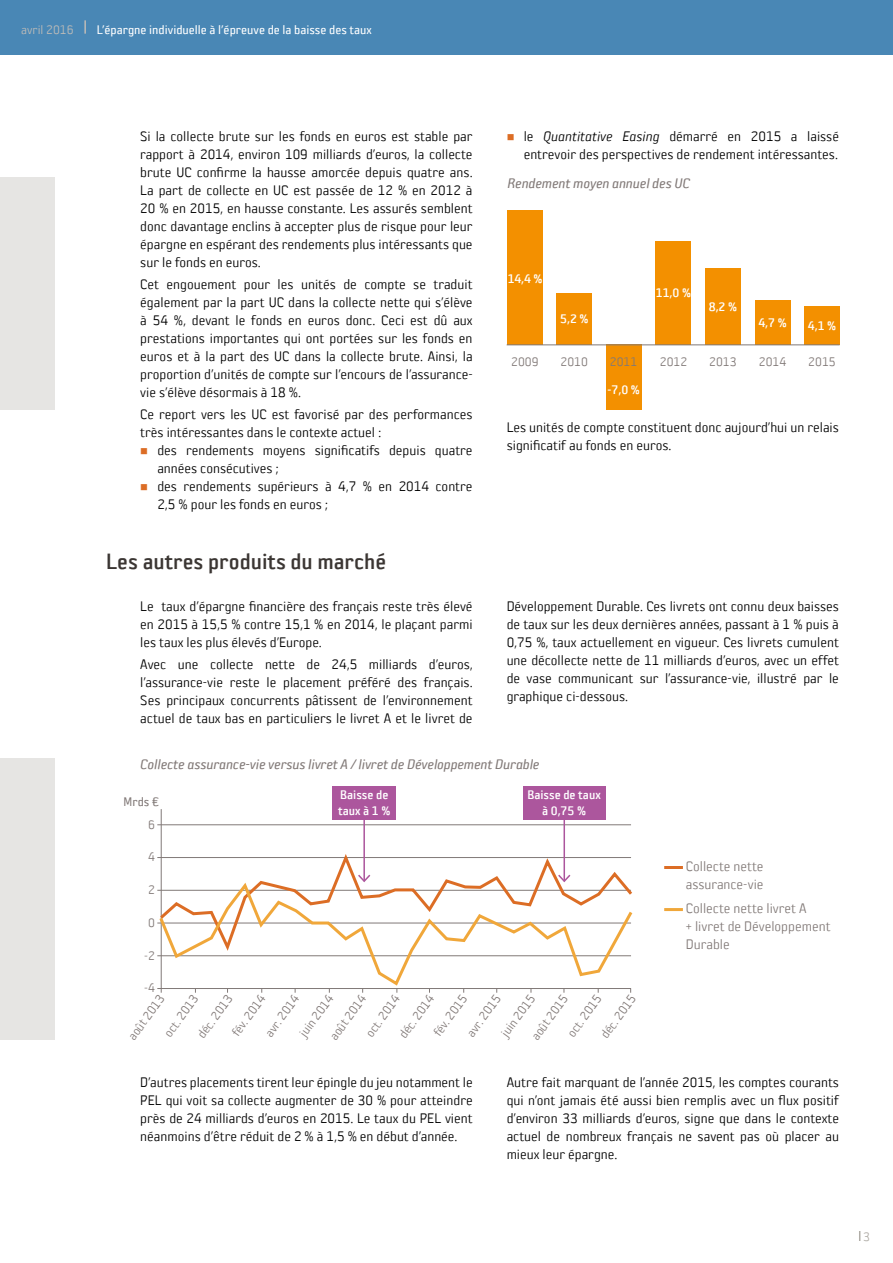
<style>
.page{position:relative;width:893px;height:1263px;background:#fff}
.page>*{position:absolute;margin:0;border:0;box-sizing:border-box;transform-origin:0 0}
.titre_introduction{font:24px "Sophisto C Gauge";color:#3b3633}
.Txt{font:15px/18px "Sophisto A Gauge";color:#000;text-align:justify}
.Titre_schema_argent{font:italic 15px "Sophisto B Gauge";letter-spacing:-.01em;color:#817977}
.Txt-2{font:15px/18px "Sophisto A Gauge";color:#817977}
.Txt-3{font:13.5px "Sophisto A Gauge";color:#817977}
.Txt-4{font:13.5px/16.2px "Sophisto C Gauge";color:#fff}
.t1{font:13.5px "Sophisto B Gauge";color:#fff}
.t2{font:13.5px "Sophisto A Gauge";color:#bfbcb8}
.Txt-5{font:13.5px "Sophisto B Gauge";color:#817977}
.t3{font:13.5px "Sophisto A Gauge";color:#b0ada7}
.s1{font-style:italic}
</style>
<div class="page">
<div style="left:0;top:0;width:893px;height:54px;background:#4987b5"></div>
<svg style="left:84px;top:20px;width:2px;height:14px"></svg>
<div style="left:507px;top:210px;width:35px;height:134px;background:#f39000"></div>
<div style="left:557px;top:293px;width:35px;height:51px;background:#f39000"></div>
<div style="left:606px;top:344px;width:36px;height:66px;background:#f39000"></div>
<div style="left:656px;top:241px;width:35px;height:103px;background:#f39000"></div>
<div style="left:705px;top:268px;width:36px;height:76px;background:#f39000"></div>
<div style="left:755px;top:300px;width:35px;height:44px;background:#f39000"></div>
<div style="left:804px;top:306px;width:36px;height:38px;background:#f39000"></div>
<hr style="left:507px;top:344px;width:333px;height:1px;background:#817977">
<div style="left:0;top:178px;width:54px;height:232px;background:#e6e5e3"></div>
<div style="left:0;top:759px;width:54px;height:281px;background:#e6e5e3"></div>
<hr style="left:157px;top:824px;width:474px;height:1px;background:#817977">
<hr style="left:157px;top:988px;width:474px;height:1px;background:#817977">
<hr style="left:161px;top:809px;width:1px;height:179px;background:#817977">
<svg style="left:157px;top:850px;width:474px;height:30px"></svg>
<svg style="left:157px;top:880px;width:476px;height:108px"></svg>
<hr style="left:664px;top:866px;width:19px;height:3px;background:#dc6d25">
<hr style="left:664px;top:908px;width:19px;height:3px;background:#f0a73a">
<div style="left:332px;top:786px;width:64px;height:33px;background:#ac569d"></div>
<div style="left:523px;top:786px;width:82px;height:33px;background:#ac569d"></div>
<hr style="left:363px;top:819px;width:2px;height:62px;background:#ac569d">
<svg style="left:356px;top:873px;width:16px;height:10px"></svg>
<hr style="left:563px;top:819px;width:2px;height:62px;background:#ac569d">
<svg style="left:557px;top:873px;width:15px;height:10px"></svg>
<p class="t2" style="left:21px;top:22px;width:54px">avril 2016</p>
<p class="t1" style="left:97px;top:22px;width:277px">L’épargne individuelle à l’épreuve de la baisse des taux</p>
<p class="Txt" style="left:140px;top:127px;width:334px">Si la collecte brute sur les fonds en euros est stable par rapport à 2014, environ 109 milliards d’euros, la collecte brute UC confirme la hausse amorcée depuis quatre ans.<br>La part de collecte en UC est passée de 12 % en 2012 à 20 % en 2015, en hausse constante. Les assurés semblent donc davantage enclins à accepter plus de risque pour leur épargne en espérant des rendements plus intéressants que sur le fonds en euros.</p>
<p class="Txt" style="left:140px;top:275px;width:334px">Cet engouement pour les unités de compte se traduit également par la part UC dans la collecte nette qui s’élève à 54 %, devant le fonds en euros donc. Ceci est dû aux prestations importantes qui ont portées sur les fonds en euros et à la part des UC dans la collecte brute. Ainsi, la proportion d’unités de compte sur l’encours de l’assurance&shy;vie s’élève désormais à 18 %.</p>
<p class="Txt" style="left:140px;top:405px;width:334px">Ce report vers les UC est favorisé par des performances très intéressantes dans le contexte actuel :</p>
<p class="Txt" style="left:157px;top:441px;width:317px">des rendements moyens significatifs depuis quatre années consécutives ;</p>
<p class="Txt" style="left:157px;top:477px;width:317px">des rendements supérieurs à 4,7 % en 2014 contre<br>2,5 % pour les fonds en euros ;</p>
<p class="titre_introduction" style="left:106px;top:548px;width:281px">Les autres produits du marché</p>
<p class="Txt" style="left:140px;top:597px;width:334px">Le taux d’épargne financière des français reste très élevé en 2015 à 15,5 % contre 15,1 % en 2014, le plaçant parmi les taux les plus élevés d’Europe.</p>
<p class="Txt" style="left:140px;top:655px;width:334px">Avec une collecte nette de 24,5 milliards d’euros, l’assurance-vie reste le placement préféré des français.<br>Ses principaux concurrents pâtissent de l’environnement actuel de taux bas en particuliers le livret A et le livret de</p>
<p class="Txt" style="left:524px;top:127px;width:317px">le <span class="s1">Quantitative Easing</span> démarré en 2015 a laissé entrevoir des perspectives de rendement intéressantes.</p>
<p class="Titre_schema_argent" style="left:507px;top:174px;width:184px">Rendement moyen annuel des UC</p>
<p class="Txt-4" style="left:508px;top:270px;width:36px">14,4 %</p>
<p class="Txt-4" style="left:560px;top:310px;width:30px">5,2 %</p>
<p class="Txt-4" style="left:656px;top:284px;width:37px">11,0 %</p>
<p class="Txt-4" style="left:709px;top:298px;width:30px">8,2 %</p>
<p class="Txt-4" style="left:758px;top:314px;width:30px">4,7 %</p>
<p class="Txt-4" style="left:808px;top:317px;width:30px">4,1 %</p>
<p class="Txt-3" style="left:511px;top:355px;width:29px">2009</p>
<p class="Txt-3" style="left:561px;top:355px;width:29px">2010</p>
<p class="Txt-3" style="left:610px;top:355px;width:29px">2011</p>
<p class="Txt-3" style="left:660px;top:355px;width:29px">2012</p>
<p class="Txt-3" style="left:709px;top:355px;width:29px">2013</p>
<p class="Txt-3" style="left:759px;top:355px;width:29px">2014</p>
<p class="Txt-3" style="left:808px;top:355px;width:29px">2015</p>
<p class="Txt-4" style="left:607px;top:381px;width:34px">-7,0 %</p>
<p class="Txt" style="left:507px;top:418px;width:334px">Les unités de compte constituent donc aujourd’hui un relais significatif au fonds en euros.</p>
<p class="Txt" style="left:507px;top:597px;width:334px">Développement Durable. Ces livrets ont connu deux baisses de taux sur les deux dernières années, passant à 1 % puis à 0,75 %, taux actuellement en vigueur. Ces livrets cumulent une décollecte nette de 11 milliards d’euros, avec un effet de vase communicant sur l’assurance-vie, illustré par le graphique ci-dessous.</p>
<p class="Titre_schema_argent" style="left:140px;top:755px;width:401px">Collecte assurance-vie versus livret A / livret de Développement Durable</p>
<p class="Txt-5" style="left:124px;top:794px;width:37px">Mrds €</p>
<p class="Txt-4" style="left:338px;top:786px;width:54px">Baisse de taux à 1 %</p>
<p class="Txt-4" style="left:527px;top:786px;width:75px;text-align:center">Baisse de taux à 0,75 %</p>
<p class="Txt-3" style="left:148px;top:818px;width:8px">6</p>
<p class="Txt-3" style="left:148px;top:850px;width:8px">4</p>
<p class="Txt-3" style="left:148px;top:882px;width:8px">2</p>
<p class="Txt-3" style="left:148px;top:915px;width:8px">0</p>
<p class="Txt-3" style="left:144px;top:948px;width:12px">-2</p>
<p class="Txt-3" style="left:144px;top:981px;width:12px">-4</p>
<p class="Txt-3" style="left:125px;top:1034px;width:54px;rotate:-54deg">août 2013</p>
<p class="Txt-3" style="left:229px;top:1030px;width:49px;rotate:-54deg">fév. 2014</p>
<p class="Txt-3" style="left:430px;top:1030px;width:49px;rotate:-54deg">fév. 2015</p>
<p class="Txt-3" style="left:326px;top:1034px;width:54px;rotate:-54deg">août 2014</p>
<p class="Txt-3" style="left:362px;top:1031px;width:50px;rotate:-54deg">oct. 2014</p>
<p class="Txt-3" style="left:396px;top:1032px;width:52px;rotate:-54deg">déc. 2014</p>
<p class="Txt-3" style="left:463px;top:1031px;width:50px;rotate:-54deg">avr. 2015</p>
<p class="Txt-3" style="left:498px;top:1031px;width:50px;rotate:-54deg">juin 2015</p>
<p class="Txt-3" style="left:161px;top:1031px;width:50px;rotate:-54deg">oct. 2013</p>
<p class="Txt-3" style="left:194px;top:1032px;width:52px;rotate:-54deg">déc. 2013</p>
<p class="Txt-3" style="left:262px;top:1031px;width:50px;rotate:-54deg">avr. 2014</p>
<p class="Txt-3" style="left:296px;top:1031px;width:50px;rotate:-54deg">juin 2014</p>
<p class="Txt-3" style="left:528px;top:1034px;width:54px;rotate:-54deg">août 2015</p>
<p class="Txt-3" style="left:564px;top:1031px;width:50px;rotate:-54deg">oct. 2015</p>
<p class="Txt-3" style="left:597px;top:1032px;width:52px;rotate:-54deg">déc. 2015</p>
<p class="Txt-2" style="left:686px;top:857px;width:79px">Collecte nette assurance-vie</p>
<p class="Txt-2" style="left:686px;top:899px;width:146px">Collecte nette livret A<br>+ livret de Développement<br>Durable</p>
<p class="Txt" style="left:140px;top:1073px;width:334px">D’autres placements tirent leur épingle du jeu notamment le PEL qui voit sa collecte augmenter de 30 % pour atteindre près de 24 milliards d’euros en 2015. Le taux du PEL vient néanmoins d’être réduit de 2 % à 1,5 % en début d’année.</p>
<p class="Txt" style="left:507px;top:1073px;width:334px">Autre fait marquant de l’année 2015, les comptes courants qui n’ont jamais été aussi bien remplis avec un flux positif d’environ 33 milliards d’euros, signe que dans le contexte actuel de nombreux français ne savent pas où placer au mieux leur épargne.</p>
<p class="t3" style="left:863px;top:1229px;width:8px">3</p>
</div>
